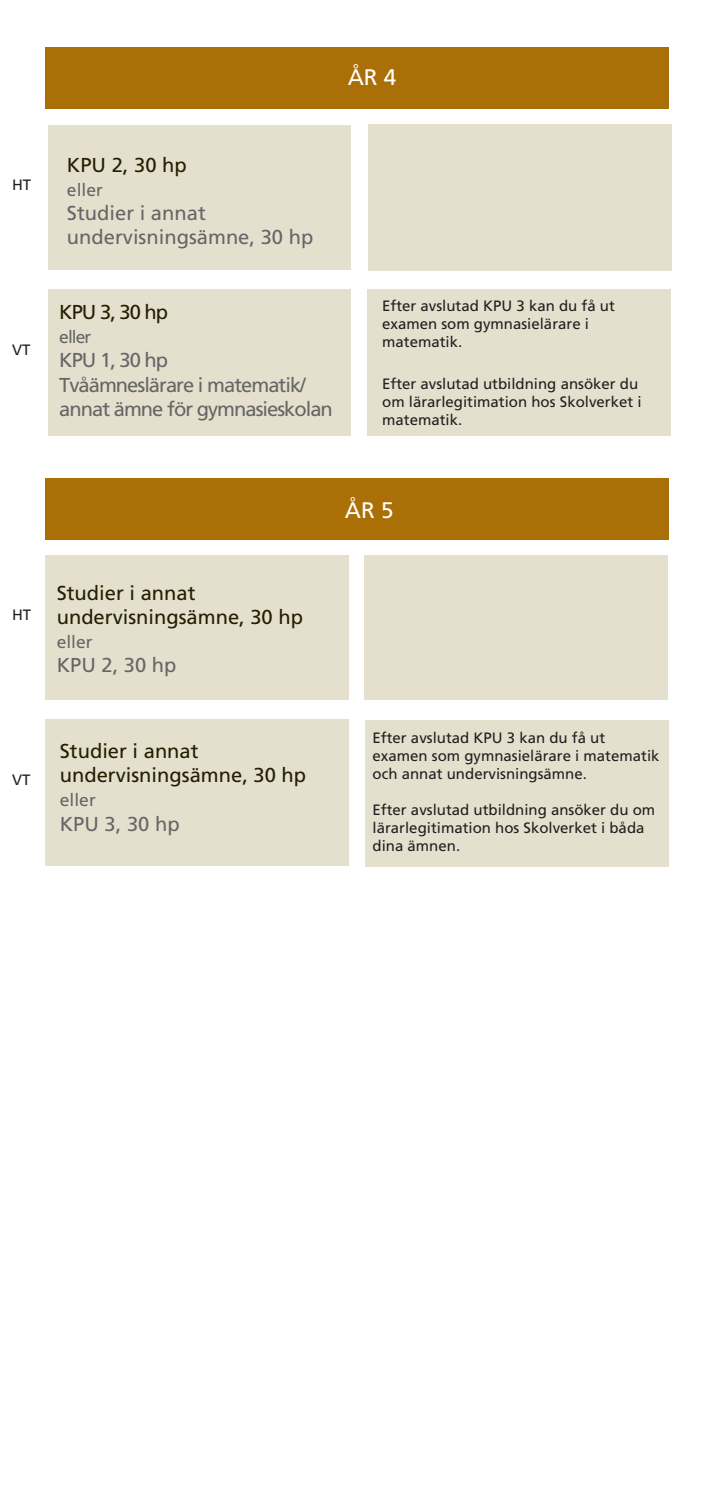
<style>
.page{position:relative;width:709px;height:1489px;background:#fff}
.page>*{position:absolute;margin:0;border:0;box-sizing:border-box;transform-origin:0 0}
.t1{font:22.5px "Frutiger LT Std";color:#fff}
.t2{font:20.12px/24.1px "Frutiger LT Std";color:#231f00}
.t3{font:20.12px/24.1px "Frutiger LT Std";letter-spacing:-.05em;color:#666}
.t4{font:20.12px/24.1px "Frutiger LT Std";color:#666}
.t5{font:17.5px "Frutiger LT Std";color:#666}
.t6{font:15px/18px "Frutiger LT Std";color:#231f20}
</style>
<div class="page">
<div style="left:48px;top:289px;width:302px;height:147px;background:#e5e0ce"></div>
<div style="left:48px;top:125px;width:302px;height:145px;background:#e5e0ce"></div>
<div style="left:46px;top:48px;width:623px;height:61px;background:#aa7007"></div>
<div style="left:367px;top:289px;width:304px;height:147px;background:#e5e0ce"></div>
<div style="left:46px;top:478px;width:623px;height:61px;background:#aa7007"></div>
<div style="left:46px;top:719px;width:303px;height:147px;background:#e5e0ce"></div>
<div style="left:46px;top:555px;width:303px;height:145px;background:#e5e0ce"></div>
<div style="left:365px;top:720px;width:303px;height:146px;background:#e5e0ce"></div>
<div style="left:368px;top:125px;width:304px;height:146px;background:#e5e0ce"></div>
<div style="left:364px;top:554px;width:303px;height:145px;background:#e5e0ce"></div>
<p class="t6" style="left:12px;top:176px;width:21px">HT</p>
<p class="t6" style="left:12px;top:340px;width:20px">VT</p>
<h1 class="t1" style="left:348px;top:64px;width:50px">ÅR 4</h1>
<h2 class="t2" style="left:67px;top:153px;width:121px">KPU 2, 30 hp</h2>
<p class="t5" style="left:67px;top:179px;width:37px">eller</p>
<h2 class="t4" style="left:67px;top:201px;width:248px">Studier i annat undervisningsämne, 30 hp</h2>
<h2 class="t2" style="left:59px;top:300px;width:110px">KPU 3, 30 hp</h2>
<p class="t5" style="left:59px;top:327px;width:34px">eller</p>
<h2 class="t3" style="left:59px;top:348px;width:275px">KPU 1, 30 hp<br>Tvåämneslärare i matematik/ annat ämne för gymnasieskolan</h2>
<p class="t6" style="left:382px;top:296px;width:234px">Efter avslutad KPU 3 kan du få ut examen som gymnasielärare i matematik.</p>
<p class="t6" style="left:382px;top:375px;width:261px">Efter avslutad utbildning ansöker du om lärarlegitimation hos Skolverket i matematik.</p>
<p class="t6" style="left:12px;top:606px;width:21px">HT</p>
<h2 class="t2" style="left:57px;top:580px;width:248px">Studier i annat undervisningsämne, 30 hp</h2>
<p class="t5" style="left:57px;top:631px;width:37px">eller</p>
<h2 class="t3" style="left:57px;top:653px;width:121px">KPU 2, 30 hp</h2>
<p class="t6" style="left:12px;top:770px;width:20px">VT</p>
<h2 class="t2" style="left:60px;top:739px;width:248px">Studier i annat undervisningsämne, 30 hp</h2>
<p class="t5" style="left:60px;top:790px;width:37px">eller</p>
<h2 class="t3" style="left:60px;top:811px;width:121px">KPU 3, 30 hp</h2>
<h1 class="t1" style="left:345px;top:496px;width:50px">ÅR 5</h1>
<p class="t6" style="left:372px;top:729px;width:288px">Efter avslutad KPU 3 kan du få ut examen som gymnasielärare i matematik och annat undervisningsämne.</p>
<p class="t6" style="left:372px;top:801px;width:284px">Efter avslutad utbildning ansöker du om lärarlegitimation hos Skolverket i båda dina ämnen.</p>
</div>
